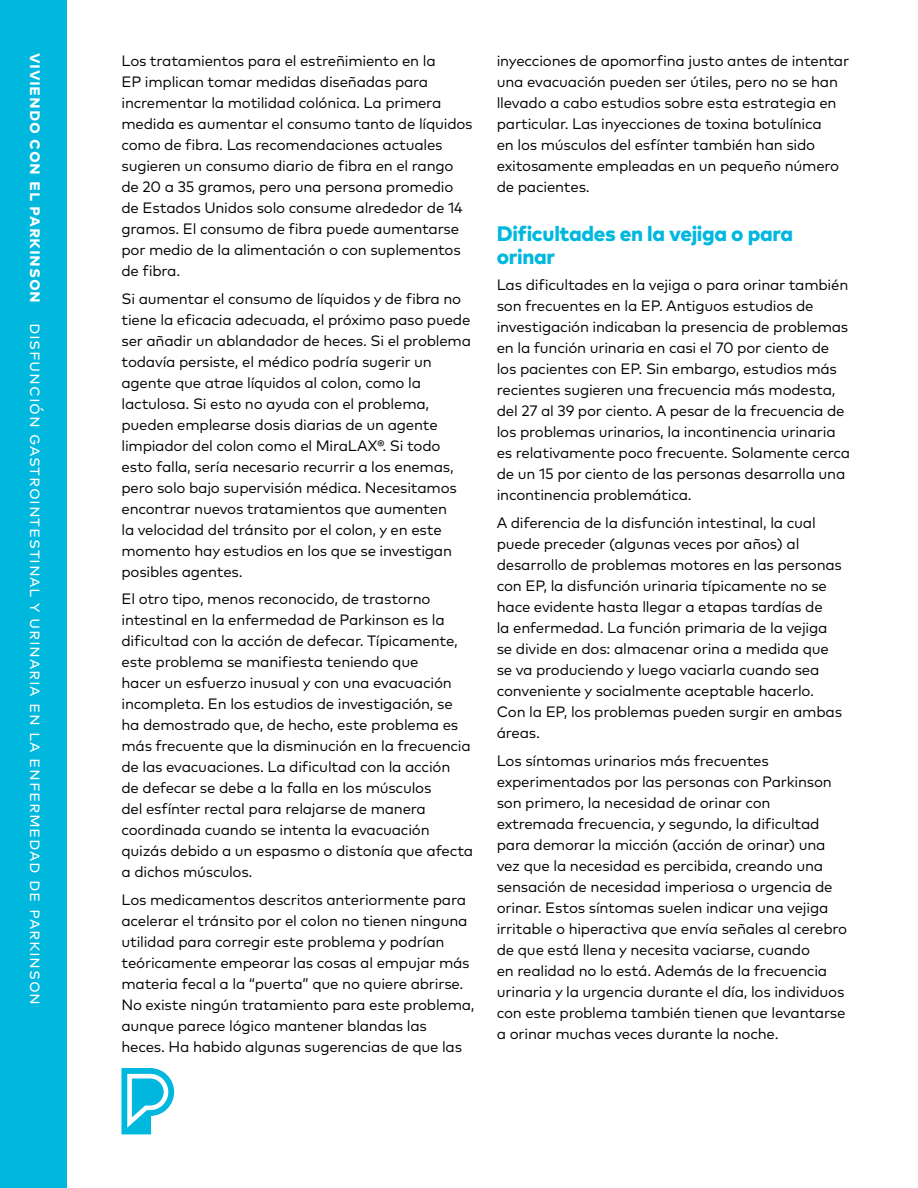
<style>
.page{position:relative;width:918px;height:1188px;background:#fff}
.page>*{position:absolute;margin:0;border:0;box-sizing:border-box;transform-origin:0 0}
.t1{font:800 21px/22.5px "Mark OT";letter-spacing:-.015em;color:#00b8de}
.t2{font:18px "Mark OT";letter-spacing:.04em;color:#fff}
.t3{font:15px/21px "Mark OT";letter-spacing:-.015em;color:#000}
.s1{font-weight:700}
</style>
<div class="page">
<svg style="left:122px;top:1068px;width:52px;height:66px"></svg>
<div style="left:0;top:0;width:68px;height:1188px;background:#00b8de"></div>
<p class="t2" style="left:47px;top:53px;width:954px;rotate:90deg"><span class="s1">Viviendo con el Parkinson</span> Disfunción gastrointestinal y urinaria en la enfermedad de Parkinson</p>
<p class="t3" style="left:122px;top:50px;width:353px">Los tratamientos para el estreñimiento en la<br>EP implican tomar medidas diseñadas para incrementar la motilidad colónica. La primera medida es aumentar el consumo tanto de líquidos como de fibra. Las recomendaciones actuales sugieren un consumo diario de fibra en el rango de 20 a 35 gramos, pero una persona promedio de Estados Unidos solo consume alrededor de 14 gramos. El consumo de fibra puede aumentarse por medio de la alimentación o con suplementos de fibra.</p>
<p class="t3" style="left:122px;top:288px;width:351px">Si aumentar el consumo de líquidos y de fibra no tiene la eficacia adecuada, el próximo paso puede ser añadir un ablandador de heces. Si el problema todavía persiste, el médico podría sugerir un agente que atrae líquidos al colon, como la lactulosa. Si esto no ayuda con el problema, pueden emplearse dosis diarias de un agente limpiador del colon como el MiraLAX®. Si todo esto falla, sería necesario recurrir a los enemas, pero solo bajo supervisión médica. Necesitamos encontrar nuevos tratamientos que aumenten<br>la velocidad del tránsito por el colon, y en este momento hay estudios en los que se investigan posibles agentes.</p>
<p class="t3" style="left:122px;top:588px;width:353px">El otro tipo, menos reconocido, de trastorno intestinal en la enfermedad de Parkinson es la dificultad con la acción de defecar. Típicamente, este problema se manifiesta teniendo que<br>hacer un esfuerzo inusual y con una evacuación incompleta. En los estudios de investigación, se ha demostrado que, de hecho, este problema es más frecuente que la disminución en la frecuencia de las evacuaciones. La dificultad con la acción<br>de defecar se debe a la falla en los músculos<br>del esfínter rectal para relajarse de manera coordinada cuando se intenta la evacuación quizás debido a un espasmo o distonía que afecta a dichos músculos.</p>
<p class="t3" style="left:122px;top:889px;width:355px">Los medicamentos descritos anteriormente para acelerar el tránsito por el colon no tienen ninguna utilidad para corregir este problema y podrían teóricamente empeorar las cosas al empujar más materia fecal a la “puerta” que no quiere abrirse.<br>No existe ningún tratamiento para este problema, aunque parece lógico mantener blandas las<br>heces. Ha habido algunas sugerencias de que las</p>
<p class="t3" style="left:497px;top:50px;width:354px">inyecciones de apomorfina justo antes de intentar una evacuación pueden ser útiles, pero no se han llevado a cabo estudios sobre esta estrategia en particular. Las inyecciones de toxina botulínica<br>en los músculos del esfínter también han sido exitosamente empleadas en un pequeño número de pacientes.</p>
<h1 class="t1" style="left:497px;top:222px;width:298px">Dificultades en la vejiga o para orinar</h1>
<p class="t3" style="left:497px;top:274px;width:355px">Las dificultades en la vejiga o para orinar también son frecuentes en la EP. Antiguos estudios de investigación indicaban la presencia de problemas en la función urinaria en casi el 70 por ciento de los pacientes con EP. Sin embargo, estudios más recientes sugieren una frecuencia más modesta, del 27 al 39 por ciento. A pesar de la frecuencia de los problemas urinarios, la incontinencia urinaria es relativamente poco frecuente. Solamente cerca de un 15 por ciento de las personas desarrolla una incontinencia problemática.</p>
<p class="t3" style="left:497px;top:512px;width:347px">A diferencia de la disfunción intestinal, la cual puede preceder (algunas veces por años) al desarrollo de problemas motores en las personas con EP, la disfunción urinaria típicamente no se hace evidente hasta llegar a etapas tardías de<br>la enfermedad. La función primaria de la vejiga se divide en dos: almacenar orina a medida que se va produciendo y luego vaciarla cuando sea conveniente y socialmente aceptable hacerlo.<br>Con la EP, los problemas pueden surgir en ambas áreas.</p>
<p class="t3" style="left:497px;top:750px;width:352px">Los síntomas urinarios más frecuentes experimentados por las personas con Parkinson son primero, la necesidad de orinar con extremada frecuencia, y segundo, la dificultad para demorar la micción (acción de orinar) una vez que la necesidad es percibida, creando una sensación de necesidad imperiosa o urgencia de orinar. Estos síntomas suelen indicar una vejiga irritable o hiperactiva que envía señales al cerebro de que está llena y necesita vaciarse, cuando<br>en realidad no lo está. Además de la frecuencia urinaria y la urgencia durante el día, los individuos con este problema también tienen que levantarse a orinar muchas veces durante la noche.</p>
</div>
